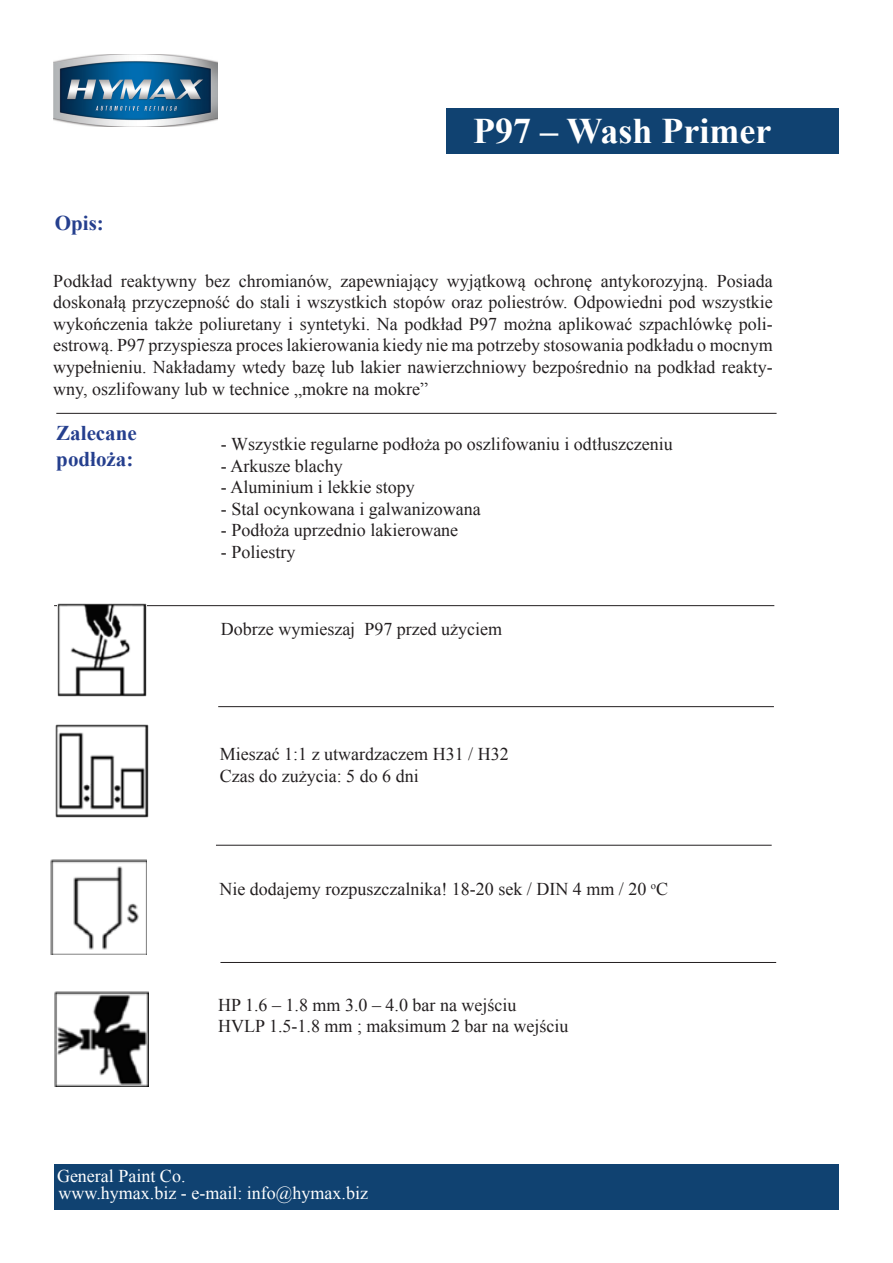
<style>
.page{position:relative;width:893px;height:1263px;background:#fff}
.page>*{position:absolute;margin:0;border:0;box-sizing:border-box;transform-origin:0 0}
.t1{font:700 36px "Times New Roman";color:#fff}
.t2{font:700 21px/25.2px "Times New Roman";color:#253f8e}
.t3{font:18px/21.6px "Times New Roman";color:#231f20;text-align:justify}
.t4{font:18px "Times New Roman";color:#fff}
</style>
<div class="page">
<div style="left:54px;top:1164px;width:785px;height:46px;background:#104271"></div>
<div style="left:446px;top:108px;width:393px;height:45px;background:#104271"></div>
<hr style="left:56px;top:413px;width:721px;height:1px;background:#231f20">
<hr style="left:54px;top:605px;width:720px;height:1px;background:#231f20">
<hr style="left:220px;top:962px;width:556px;height:1px;background:#231f20">
<hr style="left:218px;top:706px;width:556px;height:1px;background:#231f20">
<hr style="left:216px;top:845px;width:556px;height:1px;background:#231f20">
<img style="left:53px;top:54px;width:164px;height:72px">
<img style="left:51px;top:859px;width:95px;height:96px">
<img style="left:54px;top:991px;width:95px;height:95px">
<img style="left:56px;top:725px;width:93px;height:93px">
<img style="left:57px;top:603px;width:89px;height:93px">
<p class="t1" style="left:473px;top:106px;width:300px">P97 – Wash Primer</p>
<p class="t2" style="left:55px;top:210px;width:51px">Opis:</p>
<p class="t3" style="left:53px;top:269px;width:721px">Podkład reaktywny bez chromianów, zapewniający wyjątkową ochronę antykorozyjną. Posiada doskonałą przyczepność do stali i wszystkich stopów oraz poliestrów. Odpowiedni pod wszystkie wykończenia także poliuretany i syntetyki. Na podkład P97 można aplikować szpachlówkę poli&shy;estrową. P97 przyspiesza proces lakierowania kiedy nie ma potrzeby stosowania podkładu o mocnym wypełnieniu. Nakładamy wtedy bazę lub lakier nawierzchniowy bezpośrednio na podkład reakty&shy;wny, oszlifowany lub w technice „mokre na mokre”</p>
<p class="t2" style="left:56px;top:420px;width:82px">Zalecane podłoża:</p>
<p class="t3" style="left:221px;top:433px;width:454px">- Wszystkie regularne podłoża po oszlifowaniu i odtłuszczeniu</p>
<p class="t3" style="left:221px;top:454px;width:123px">- Arkusze blachy</p>
<p class="t3" style="left:221px;top:476px;width:196px">- Aluminium i lekkie stopy</p>
<p class="t3" style="left:221px;top:498px;width:261px">- Stal ocynkowana i galwanizowana</p>
<p class="t3" style="left:221px;top:519px;width:239px">- Podłoża uprzednio lakierowane</p>
<p class="t3" style="left:221px;top:541px;width:76px">- Poliestry</p>
<p class="t3" style="left:221px;top:618px;width:283px">Dobrze wymieszaj P97 przed użyciem</p>
<p class="t3" style="left:220px;top:743px;width:290px">Mieszać 1:1 z utwardzaczem H31 / H32</p>
<p class="t3" style="left:220px;top:765px;width:200px">Czas do zużycia: 5 do 6 dni</p>
<p class="t3" style="left:219px;top:878px;width:450px">Nie dodajemy rozpuszczalnika! 18-20 sek / DIN 4 mm / 20 <sup>o</sup>C</p>
<p class="t3" style="left:218px;top:994px;width:300px">HP 1.6 – 1.8 mm 3.0 – 4.0 bar na wejściu</p>
<p class="t3" style="left:218px;top:1015px;width:352px">HVLP 1.5-1.8 mm ; maksimum 2 bar na wejściu</p>
<p class="t4" style="left:57px;top:1164px;width:130px">General Paint Co.</p>
<p class="t4" style="left:59px;top:1181px;width:311px">www.hymax.biz - e-mail: info@hymax.biz</p>
</div>
